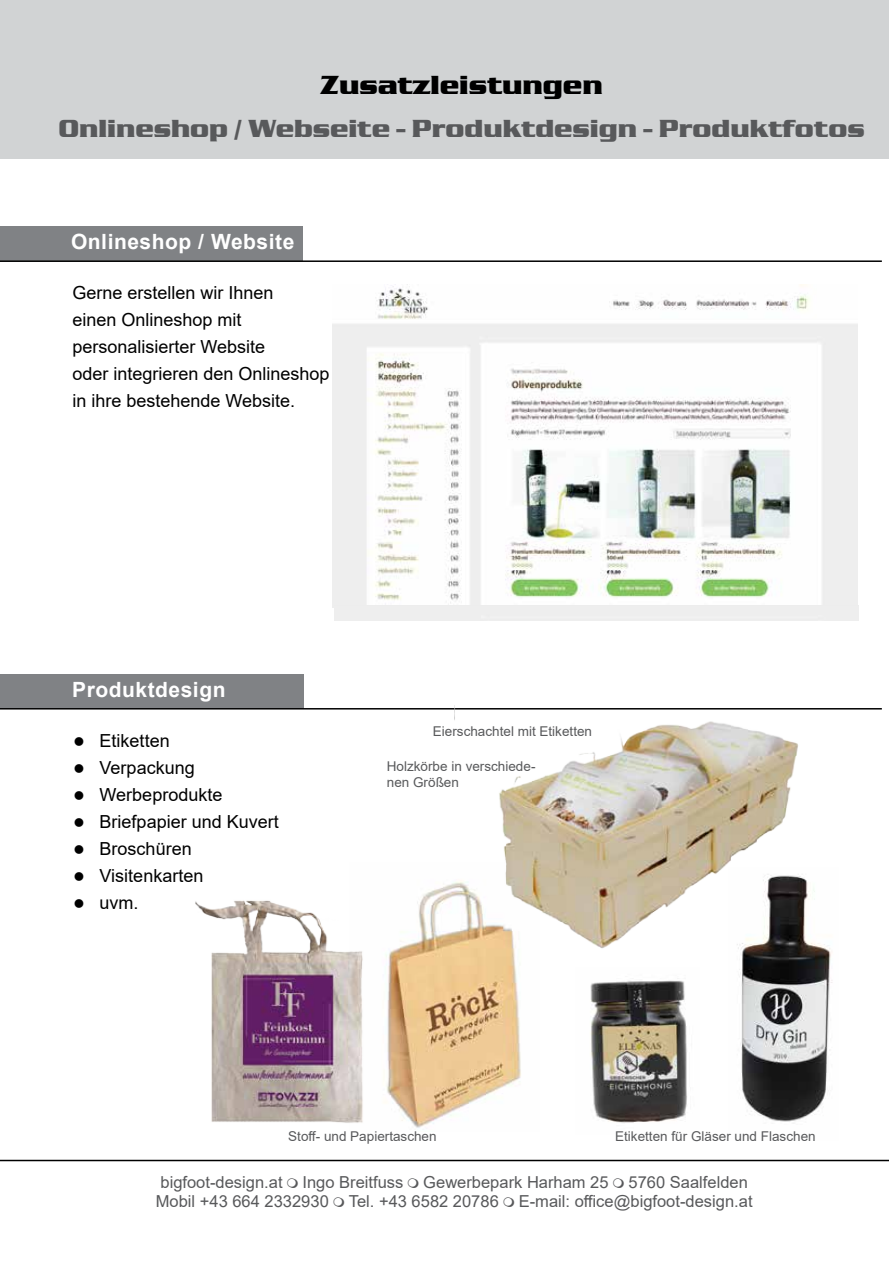
<style>
.page{position:relative;width:889px;height:1263px;background:#fff}
.page>*{position:absolute;margin:0;border:0;box-sizing:border-box;transform-origin:0 0}
.t1{font:700 27px "Serpentine D";color:#000}
.t2{font:700 25.5px "Serpentine D";color:#58595b}
.t3{font:700 21px "Arial";letter-spacing:.025em;color:#fff}
.t4{font:18px/27px "Arial";color:#000}
.t5{font:16.5px/19.8px "Arial";color:#58595b}
.t6{font:13.5px/16.2px "Arial";color:#58595b}
</style>
<div class="page">
<hr style="left:0;top:1160px;width:888px;height:1px;background:#000">
<div style="left:0;top:226px;width:302px;height:34px;background:#808285"></div>
<div style="left:0;top:0;width:888px;height:158px;background:#d1d3d4"></div>
<hr style="left:0;top:260px;width:881px;height:2px;background:#000">
<div style="left:0;top:674px;width:303px;height:34px;background:#808285"></div>
<hr style="left:0;top:708px;width:881px;height:1px;background:#000">
<img style="left:333px;top:285px;width:524px;height:323px">
<img style="left:386px;top:883px;width:135px;height:245px">
<img style="left:454px;top:706px;width:368px;height:254px">
<div style="left:334px;top:606px;width:524px;height:15px;background:#eee"></div>
<img style="left:590px;top:980px;width:97px;height:143px">
<img style="left:728px;top:867px;width:104px;height:257px">
<img style="left:195px;top:900px;width:168px;height:223px">
<h1 class="t1" style="left:320px;top:70px;width:284px">Zusatzleistungen</h1>
<h2 class="t2" style="left:58px;top:115px;width:807px">Onlineshop / Webseite - Produktdesign - Produktfotos</h2>
<p class="t3" style="left:71px;top:227px;width:225px">Onlineshop / Website</p>
<p class="t4" style="left:72px;top:279px;width:259px">Gerne erstellen wir Ihnen<br>einen Onlineshop mit personalisierter Website<br>oder integrieren den Onlineshop in ihre bestehende Website.</p>
<p class="t3" style="left:72px;top:674px;width:155px">Produktdesign</p>
<p class="t4" style="left:73px;top:727px;width:98px">● Etiketten</p>
<p class="t4" style="left:73px;top:754px;width:123px">● Verpackung</p>
<p class="t4" style="left:73px;top:781px;width:150px">● Werbeprodukte</p>
<p class="t4" style="left:73px;top:808px;width:207px">● Briefpapier und Kuvert</p>
<p class="t4" style="left:73px;top:835px;width:120px">● Broschüren</p>
<p class="t4" style="left:73px;top:862px;width:131px">● Visitenkarten</p>
<p class="t4" style="left:73px;top:889px;width:67px">● uvm.</p>
<p class="t6" style="left:433px;top:723px;width:161px">Eierschachtel mit Etiketten</p>
<p class="t6" style="left:387px;top:758px;width:150px">Holzkörbe in verschiede&shy;nen Größen</p>
<p class="t6" style="left:288px;top:1128px;width:150px">Stoff- und Papiertaschen</p>
<p class="t6" style="left:615px;top:1128px;width:202px">Etiketten für Gläser und Flaschen</p>
<p class="t5" style="left:156px;top:1172px;width:598px">bigfoot-design.at Ingo Breitfuss Gewerbepark Harham 25 5760 Saalfelden<br>Mobil +43 664 2332930 Tel. +43 6582 20786 E-mail: office@bigfoot-design.at</p>
</div>
